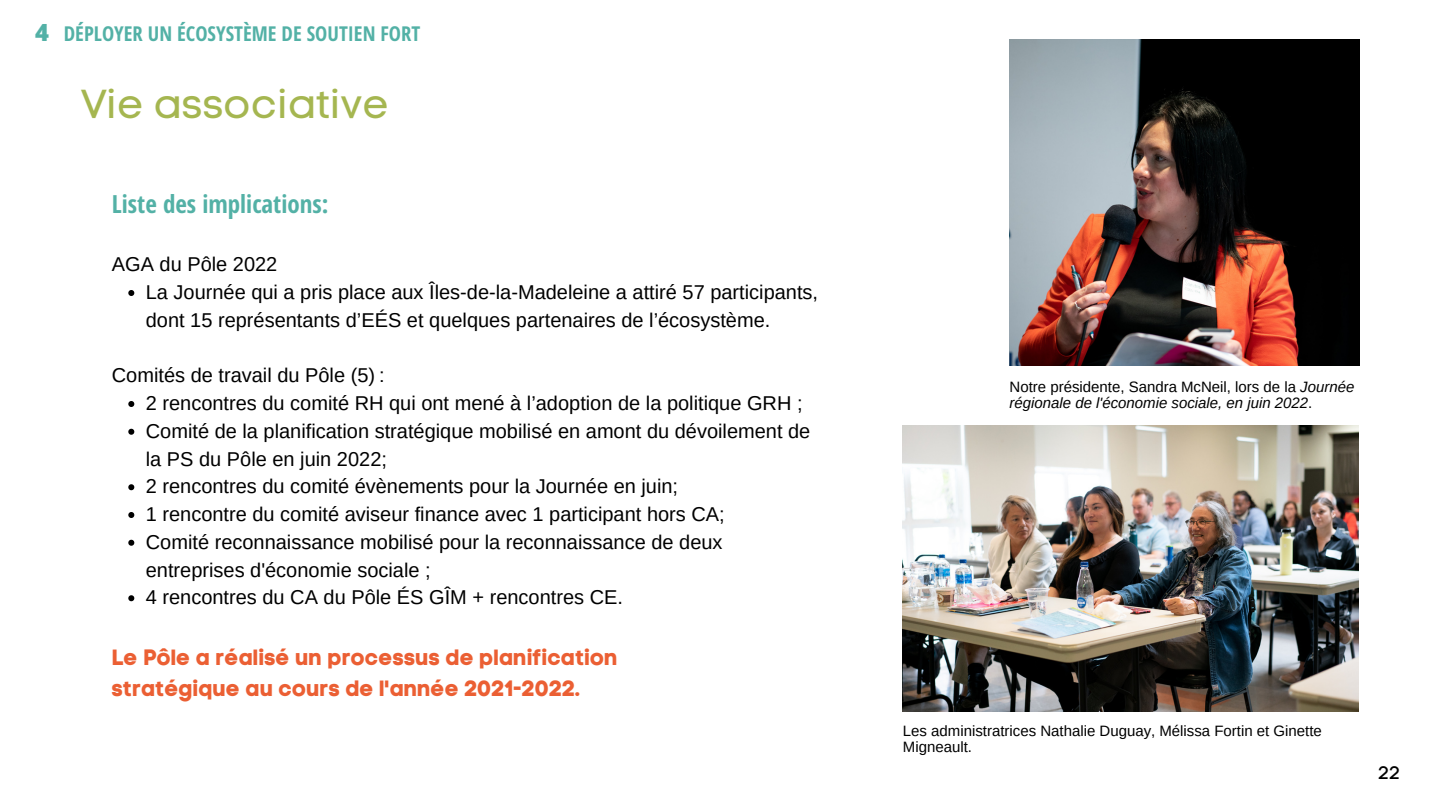
<style>
.page{position:relative;width:1440px;height:810px;background:#fff}
.page>*{position:absolute;margin:0;border:0;box-sizing:border-box;transform-origin:0 0}
.t1{font:40px "Code Pro Normal LC";color:#a5b650}
.t2{font:700 25px "Open Sans Hebrew Condensed";color:#53b1a6}
.t3{font:800 23.7px "Open Sans";color:#53b1a6}
.t4{font:22.1px/30.8px "Code Pro Bold LC";color:#eb5f33}
.t5{font:700 20.5px "Open Sans Hebrew Condensed";color:#53b1a6}
.t6{font:20px/27.8px "Arimo";color:#000}
.t7{font:18px "Code Pro Normal LC";color:#000}
.t8{font:italic 15px/15.8px "Arimo";color:#000}
.t9{font:15px/15.8px "Arimo";color:#000}
.s1{font-style:normal}
</style>
<div class="page">
<img style="left:903px;top:425px;width:456px;height:286px">
<img style="left:1010px;top:40px;width:349px;height:326px">
<svg style="left:128px;top:290px;width:6px;height:6px"></svg>
<svg style="left:128px;top:401px;width:6px;height:6px"></svg>
<svg style="left:128px;top:429px;width:6px;height:6px"></svg>
<svg style="left:128px;top:484px;width:6px;height:6px"></svg>
<svg style="left:128px;top:512px;width:6px;height:6px"></svg>
<svg style="left:128px;top:540px;width:6px;height:6px"></svg>
<svg style="left:128px;top:595px;width:6px;height:6px"></svg>
<p class="t3" style="left:35px;top:15px;width:15px">4</p>
<p class="t5" style="left:64px;top:20px;width:358px">DÉPLOYER UN ÉCOSYSTÈME DE SOUTIEN FORT</p>
<p class="t1" style="left:81px;top:80px;width:309px">Vie associative</p>
<p class="t2" style="left:112px;top:186px;width:218px">Liste des implications:</p>
<p class="t6" style="left:112px;top:250px;width:167px">AGA du Pôle 2022</p>
<p class="t6" style="left:146px;top:278px;width:674px">La Journée qui a pris place aux Îles-de-la-Madeleine a attiré 57 participants, dont 15 représentants d’EÉS et quelques partenaires de l’écosystème.</p>
<p class="t6" style="left:112px;top:361px;width:274px">Comités de travail du Pôle (5) :</p>
<p class="t6" style="left:146px;top:389px;width:658px">2 rencontres du comité RH qui ont mené à l’adoption de la politique GRH ;</p>
<p class="t6" style="left:146px;top:417px;width:666px">Comité de la planification stratégique mobilisé en amont du dévoilement de la PS du Pôle en juin 2022;</p>
<p class="t6" style="left:146px;top:472px;width:534px">2 rencontres du comité évènements pour la Journée en juin;</p>
<p class="t6" style="left:146px;top:500px;width:580px">1 rencontre du comité aviseur finance avec 1 participant hors CA;</p>
<p class="t6" style="left:146px;top:528px;width:578px">Comité reconnaissance mobilisé pour la reconnaissance de deux entreprises d'économie sociale ;</p>
<p class="t6" style="left:146px;top:583px;width:479px">4 rencontres du CA du Pôle ÉS GÎM + rencontres CE.</p>
<p class="t4" style="left:112px;top:642px;width:508px">Le Pôle a réalisé un processus de planification stratégique au cours de l'année 2021-2022.</p>
<p class="t8" style="left:1010px;top:379px;width:346px"><span class="s1">Notre présidente, Sandra McNeil, lors de la</span> Journée régionale de l'économie sociale, en juin 2022<span class="s1">.</span></p>
<p class="t9" style="left:903px;top:723px;width:421px">Les administratrices Nathalie Duguay, Mélissa Fortin et Ginette<br>Migneault.</p>
<p class="t7" style="left:1378px;top:762px;width:23px">22</p>
</div>
